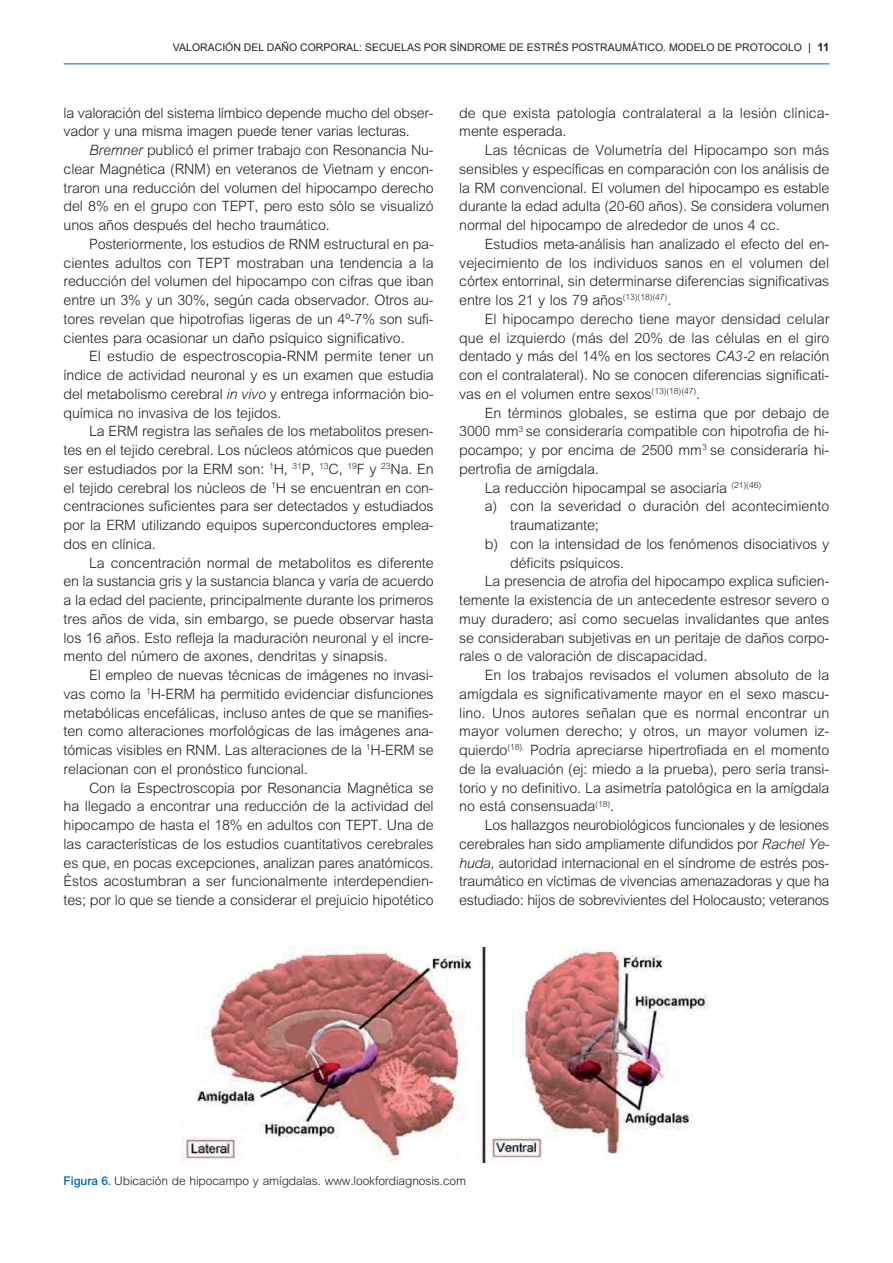
<style>
.page{position:relative;width:893px;height:1263px;background:#fff}
.page>*{position:absolute;margin:0;border:0;box-sizing:border-box;transform-origin:0 0}
.t1{font:300 14.25px/18.8px "M Arial";letter-spacing:-.01em;color:#231f20;text-align:justify}
.t2{font:300 12px "M Arial";letter-spacing:-.01em;color:#231f20}
.t3{font:10.5px "Arial";color:#231f20}
.s1{font-size:11.25px}
.s2{font-weight:700;font-size:11.25px}
.s3{font-style:italic}
.s4{font-family:"Arial";font-weight:500;color:#0168b3}
</style>
<div class="page">
<hr style="left:64px;top:63px;width:765px;height:1px;background:#0168b3">
<img style="left:181px;top:948px;width:528px;height:215px">
<p class="t3" style="left:173px;top:41px;width:658px">VALORACIÓN DEL DAÑO CORPORAL: SECUELAS POR SÍNDROME DE ESTRÉS POSTRAUMÁTICO. MODELO DE PROTOCOLO <span class="s1">|</span> <span class="s2">11</span></p>
<p class="t1" style="left:64px;top:104px;width:371px">la valoración del sistema límbico depende mucho del obser&shy;vador y una misma imagen puede tener varias lecturas.</p>
<p class="t1" style="left:64px;top:142px;width:371px;text-indent:26px"><span class="s3">Bremner</span> publicó el primer trabajo con Resonancia Nu&shy;clear Magnética (RNM) en veteranos de Vietnam y encon&shy;traron una reducción del volumen del hipocampo derecho del 8% en el grupo con TEPT, pero esto sólo se visualizó unos años después del hecho traumático.</p>
<p class="t1" style="left:64px;top:236px;width:371px;text-indent:26px">Posteriormente, los estudios de RNM estructural en pa&shy;cientes adultos con TEPT mostraban una tendencia a la reducción del volumen del hipocampo con cifras que iban entre un 3% y un 30%, según cada observador. Otros au&shy;tores revelan que hipotrofias ligeras de un 4º-7% son sufi&shy;cientes para ocasionar un daño psíquico significativo.</p>
<p class="t1" style="left:64px;top:348px;width:371px;text-indent:26px">El estudio de espectroscopia-RNM permite tener un índice de actividad neuronal y es un examen que estudia del metabolismo cerebral <span class="s3">in vivo</span> y entrega información bio&shy;química no invasiva de los tejidos.</p>
<p class="t1" style="left:64px;top:423px;width:371px;text-indent:26px">La ERM registra las señales de los metabolitos presen&shy;tes en el tejido cerebral. Los núcleos atómicos que pueden ser estudiados por la ERM son: <sup>1</sup>H, <sup>31</sup>P, <sup>13</sup>C, <sup>19</sup>F y <sup>23</sup>Na. En el tejido cerebral los núcleos de <sup>1</sup>H se encuentran en con&shy;centraciones suficientes para ser detectados y estudiados por la ERM utilizando equipos superconductores emplea&shy;dos en clínica.</p>
<p class="t1" style="left:64px;top:554px;width:371px;text-indent:26px">La concentración normal de metabolitos es diferente en la sustancia gris y la sustancia blanca y varía de acuerdo a la edad del paciente, principalmente durante los primeros tres años de vida, sin embargo, se puede observar hasta los 16 años. Esto refleja la maduración neuronal y el incre&shy;mento del número de axones, dendritas y sinapsis.</p>
<p class="t1" style="left:64px;top:667px;width:371px;text-indent:26px">El empleo de nuevas técnicas de imágenes no invasi&shy;vas como la <sup>1</sup>H-ERM ha permitido evidenciar disfunciones metabólicas encefálicas, incluso antes de que se manifies&shy;ten como alteraciones morfológicas de las imágenes ana&shy;tómicas visibles en RNM. Las alteraciones de la <sup>1</sup>H-ERM se relacionan con el pronóstico funcional.</p>
<p class="t1" style="left:64px;top:779px;width:371px;text-indent:26px">Con la Espectroscopia por Resonancia Magnética se ha llegado a encontrar una reducción de la actividad del hipocampo de hasta el 18% en adultos con TEPT. Una de las características de los estudios cuantitativos cerebrales es que, en pocas excepciones, analizan pares anatómicos.<br>Éstos acostumbran a ser funcionalmente interdependien&shy;tes; por lo que se tiende a considerar el prejuicio hipotético</p>
<p class="t1" style="left:459px;top:104px;width:371px">de que exista patología contralateral a la lesión clínica&shy;mente esperada.</p>
<p class="t1" style="left:459px;top:142px;width:371px;text-indent:26px">Las técnicas de Volumetría del Hipocampo son más sensibles y específicas en comparación con los análisis de la RM convencional. El volumen del hipocampo es estable durante la edad adulta (20-60 años). Se considera volumen normal del hipocampo de alrededor de unos 4 cc.</p>
<p class="t1" style="left:459px;top:236px;width:371px;text-indent:26px">Estudios meta-análisis han analizado el efecto del en&shy;vejecimiento de los individuos sanos en el volumen del córtex entorrinal, sin determinarse diferencias significativas entre los 21 y los 79 años<sup>(13)(18)(47)</sup>.</p>
<p class="t1" style="left:459px;top:311px;width:371px;text-indent:26px">El hipocampo derecho tiene mayor densidad celular que el izquierdo (más del 20% de las células en el giro dentado y más del 14% en los sectores <span class="s3">CA3-2</span> en relación con el contralateral). No se conocen diferencias significati&shy;vas en el volumen entre sexos<sup>(13)(18)(47)</sup>.</p>
<p class="t1" style="left:485px;top:404px;width:346px">En términos globales, se estima que por debajo de</p>
<p class="t1" style="left:459px;top:423px;width:371px">3000 mm<sup>3</sup> se consideraría compatible con hipotrofia de hi-</p>
<p class="t1" style="left:459px;top:442px;width:371px">pocampo; y por encima de 2500 mm<sup>3</sup> se consideraría hi-</p>
<p class="t1" style="left:459px;top:461px;width:141px">pertrofia de amígdala.</p>
<p class="t1" style="left:485px;top:479px;width:278px">La reducción hipocampal se asociaría <sup>(21)(46)</sup></p>
<p class="t1" style="left:485px;top:498px;width:346px">a) con la severidad o duración del acontecimiento</p>
<p class="t1" style="left:510px;top:517px;width:90px">traumatizante;</p>
<p class="t1" style="left:485px;top:536px;width:346px">b) con la intensidad de los fenómenos disociativos y</p>
<p class="t1" style="left:510px;top:554px;width:115px">déficits psíquicos.</p>
<p class="t1" style="left:485px;top:573px;width:346px">La presencia de atrofia del hipocampo explica suficien-</p>
<p class="t1" style="left:459px;top:592px;width:371px">temente la existencia de un antecedente estresor severo o</p>
<p class="t1" style="left:459px;top:611px;width:371px">muy duradero; así como secuelas invalidantes que antes</p>
<p class="t1" style="left:459px;top:629px;width:371px">se consideraban subjetivas en un peritaje de daños corpo-</p>
<p class="t1" style="left:459px;top:648px;width:250px">rales o de valoración de discapacidad.</p>
<p class="t1" style="left:485px;top:667px;width:346px">En los trabajos revisados el volumen absoluto de la</p>
<p class="t1" style="left:459px;top:686px;width:371px">amígdala es significativamente mayor en el sexo mascu-</p>
<p class="t1" style="left:459px;top:704px;width:371px">lino. Unos autores señalan que es normal encontrar un</p>
<p class="t1" style="left:459px;top:723px;width:371px">mayor volumen derecho; y otros, un mayor volumen iz-</p>
<p class="t1" style="left:459px;top:742px;width:371px">quierdo<sup>(18).</sup> Podría apreciarse hipertrofiada en el momento</p>
<p class="t1" style="left:459px;top:761px;width:371px">de la evaluación (ej: miedo a la prueba), pero sería transi-</p>
<p class="t1" style="left:459px;top:779px;width:371px">torio y no definitivo. La asimetría patológica en la amígdala</p>
<p class="t1" style="left:459px;top:798px;width:156px">no está consensuada<sup>(18)</sup>.</p>
<p class="t1" style="left:485px;top:817px;width:346px">Los hallazgos neurobiológicos funcionales y de lesiones</p>
<p class="t1" style="left:459px;top:836px;width:371px">cerebrales han sido ampliamente difundidos por <span class="s3">Rachel Ye-</span></p>
<p class="t1" style="left:459px;top:854px;width:371px"><span class="s3">huda,</span> autoridad internacional en el síndrome de estrés pos-</p>
<p class="t1" style="left:459px;top:873px;width:371px">traumático en víctimas de vivencias amenazadoras y que ha</p>
<p class="t1" style="left:459px;top:892px;width:371px">estudiado: hijos de sobrevivientes del Holocausto; veteranos</p>
<p class="t2" style="left:64px;top:1177px;width:404px"><span class="s4">Figura 6.</span> Ubicación de hipocampo y amígdalas. www.lookfordiagnosis.com</p>
</div>
